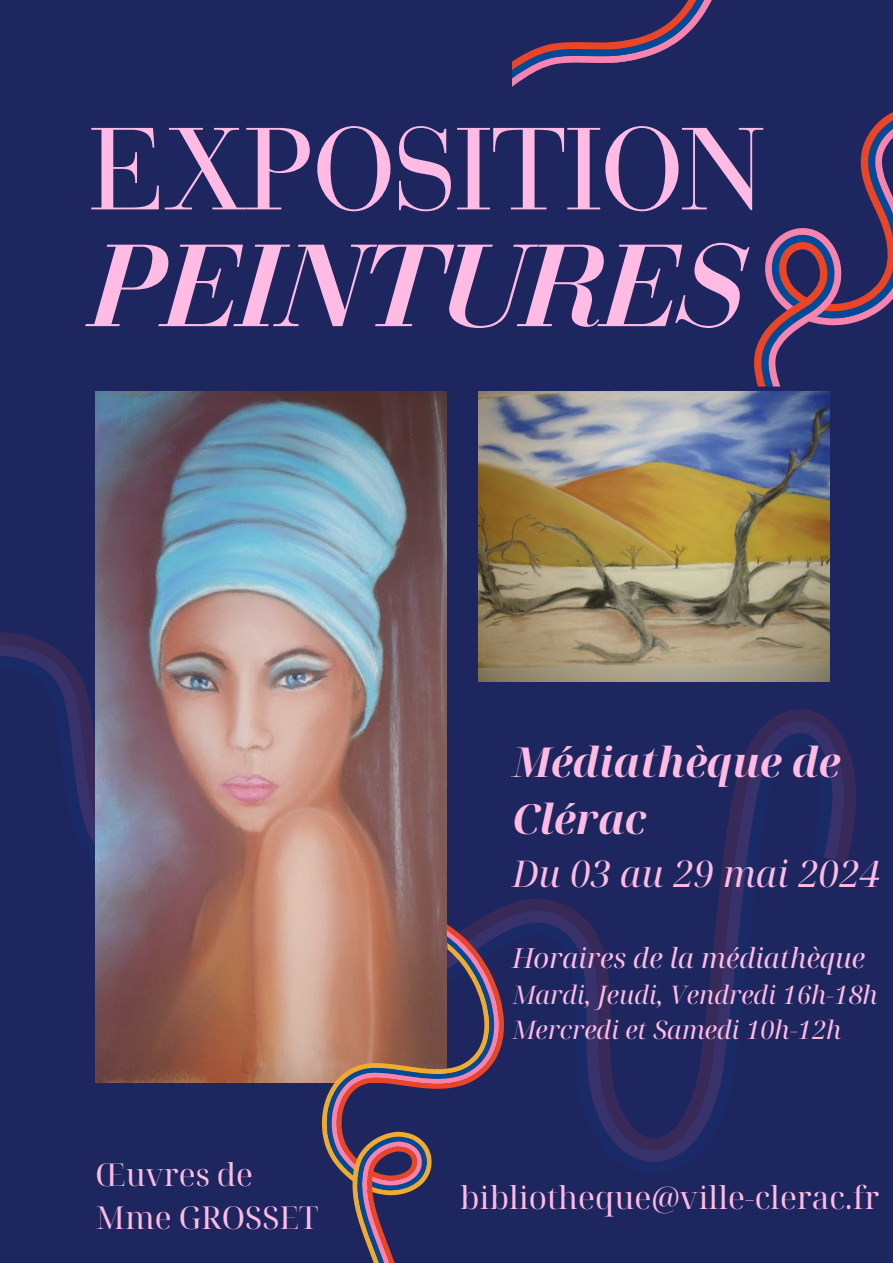
<style>
.page{position:relative;width:893px;height:1263px;background:#1e2660}
.page>*{position:absolute;margin:0;border:0;box-sizing:border-box;transform-origin:0 0}
.t1{font:115.73px "Bauer Bodoni Pro";letter-spacing:-.025em;color:#ffbbe3}
.t2{font:italic 700 115.73px "Bauer Bodoni Pro";letter-spacing:-.025em;color:#ffbbe3}
.t3{font:italic 700 41.25px/57.4px "Noto Serif Display";color:#ffbbe3}
.t4{font:italic 36.75px "Noto Serif Display";color:#ffbbe3}
.t5{font:31.5px/43.9px "Noto Serif Display";color:#ffbbe3}
.t6{font:italic 27.75px "Noto Serif Display";color:#ffbbe3}
.t7{font:italic 25.5px "Noto Serif Display";color:#ffbbe3}
</style>
<div class="page">
<svg style="left:0;top:632px;width:856px;height:518px"></svg>
<img style="left:95px;top:391px;width:351px;height:692px">
<img style="left:478px;top:391px;width:351px;height:291px">
<svg style="left:316px;top:922px;width:191px;height:341px"></svg>
<svg style="left:512px;top:0;width:200px;height:87px"></svg>
<svg style="left:754px;top:112px;width:139px;height:275px"></svg>
<h2 class="t1" style="left:89px;top:124px;width:676px">EXPOSITION</h2>
<p class="t2" style="left:89px;top:241px;width:660px">PEINTURES</p>
<h1 class="t3" style="left:512px;top:732px;width:330px">Médiathèque de<br>Clérac</h1>
<h1 class="t4" style="left:512px;top:848px;width:369px">Du 03 au 29 mai 2024</h1>
<p class="t5" style="left:95px;top:1151px;width:224px">Œuvres de<br>Mme GROSSET</p>
<p class="t6" style="left:512px;top:938px;width:355px">Horaires de la médiathèque</p>
<h3 class="t7" style="left:512px;top:976px;width:367px">Mardi, Jeudi, Vendredi 16h-18h</h3>
<p class="t7" style="left:512px;top:1012px;width:331px">Mercredi et Samedi 10h-12h</p>
<p class="t5" style="left:460px;top:1175px;width:420px">bibliotheque@ville-clerac.fr</p>
</div>
